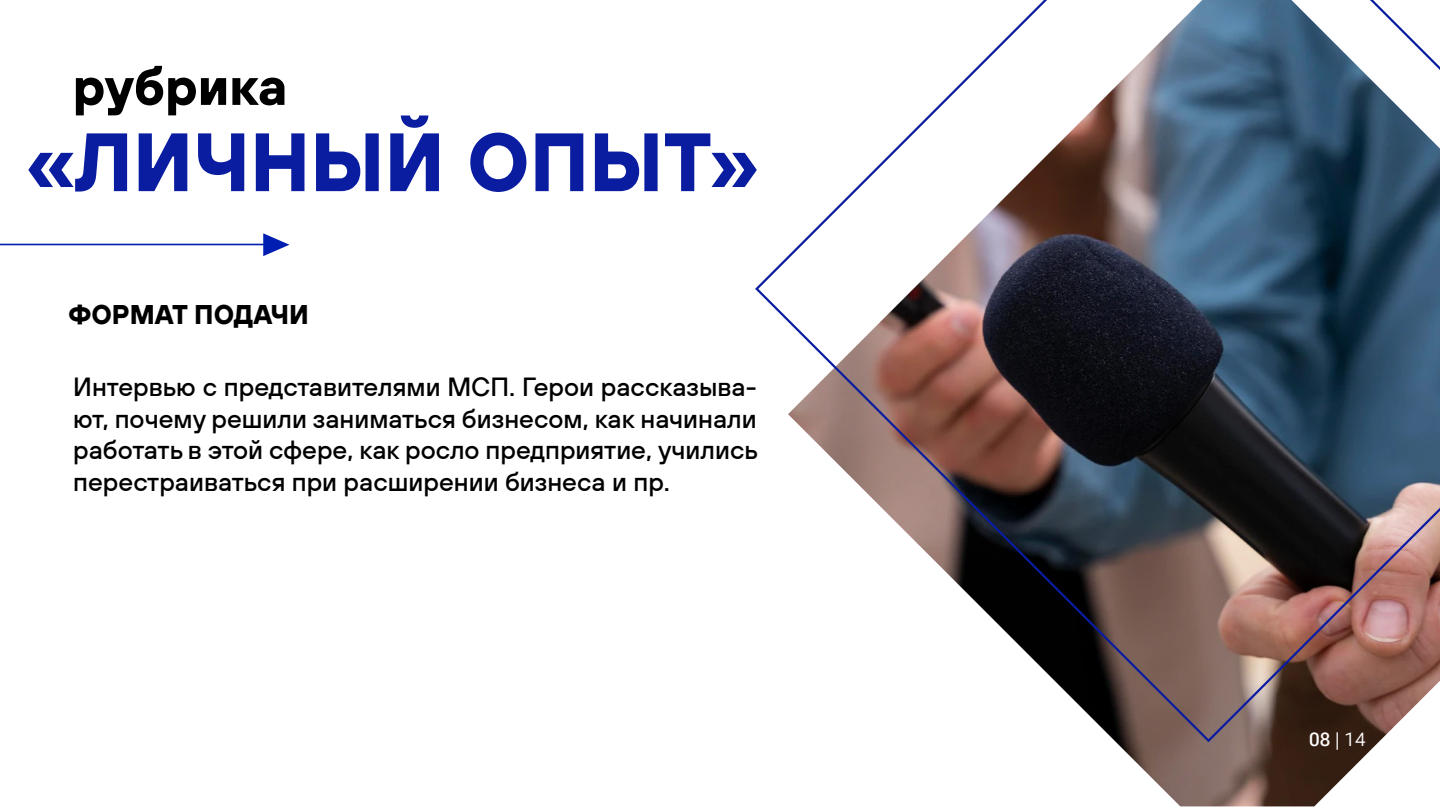
<style>
.page{position:relative;width:1440px;height:810px;background:#fff}
.page>*{position:absolute;margin:0;border:0;box-sizing:border-box;transform-origin:0 0}
.t1{font:700 82.5px "RSNEWS Sans";color:#0a1da0}
.t2{font:700 52.5px "RSNEWS Sans";color:#000}
.t3{font:700 27px "RSNEWS Sans";color:#000}
.t4{font:500 26.25px/31.5px "RSNEWS Sans";color:#000;text-align:justify}
.t5{font:18.75px "Roboto Flex";color:#fff}
</style>
<div class="page">
<img style="left:1118px;top:744px;width:259px;height:62px">
<img style="left:755px;top:0;width:685px;height:744px">
<hr style="left:0;top:244px;width:284px;height:1px;background:#001eb2">
<svg style="left:263px;top:233px;width:27px;height:23px"></svg>
<h2 class="t2" style="left:73px;top:51px;width:216px">рубрика</h2>
<h1 class="t1" style="left:25px;top:107px;width:736px">«ЛИЧНЫЙ ОПЫТ»</h1>
<p class="t3" style="left:68px;top:297px;width:242px">ФОРМАТ ПОДАЧИ</p>
<p class="t4" style="left:73px;top:371px;width:686px">Интервью с представителями МСП. Герои рассказыва&shy;ют, почему решили заниматься бизнесом, как начинали работать в этой сфере, как росло предприятие, учились перестраиваться при расширении бизнеса и пр.</p>
<p class="t5" style="left:1309px;top:723px;width:58px">08 | 14</p>
</div>
